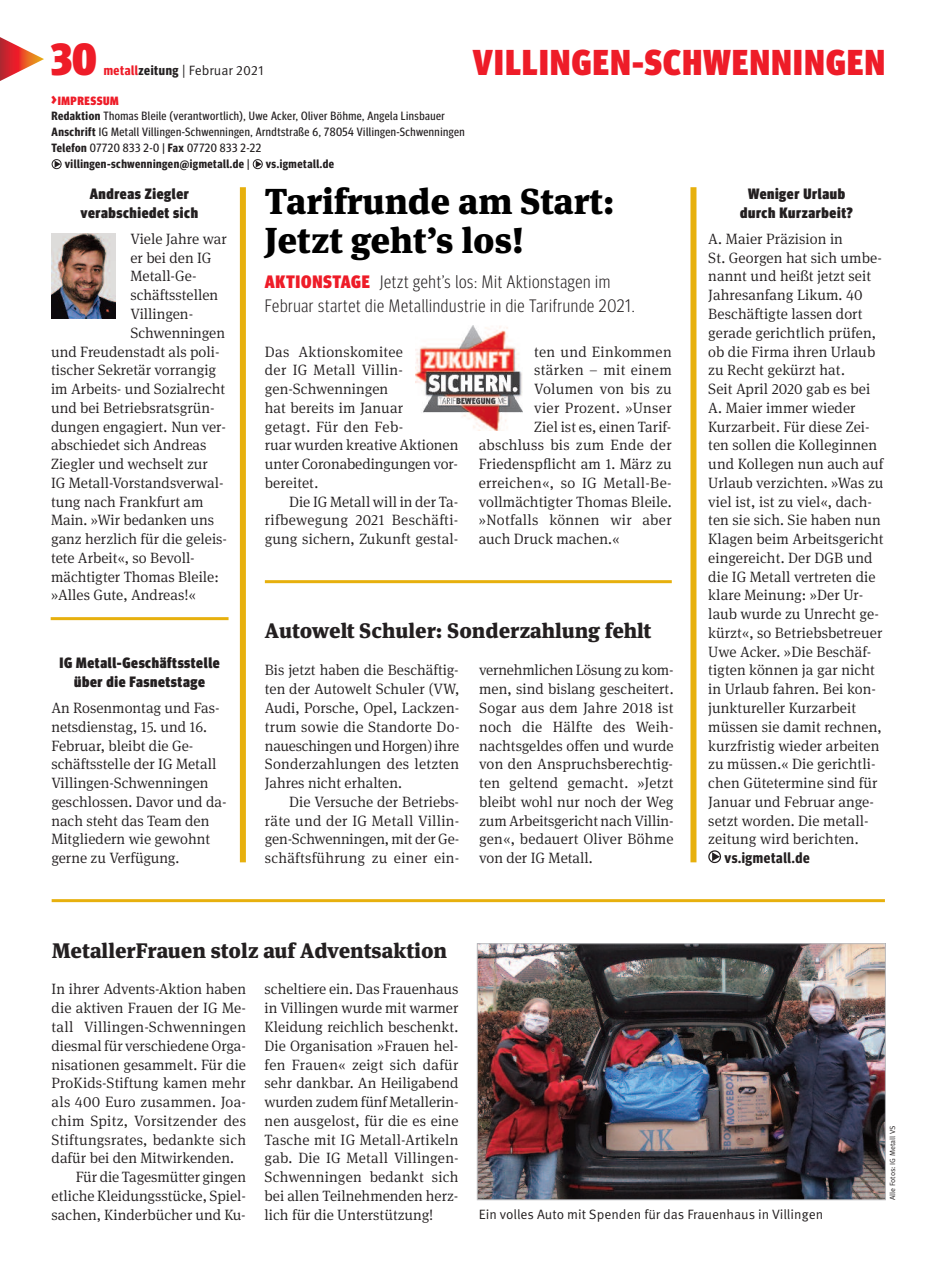
<style>
.page{position:relative;width:936px;height:1285px;background:#fff}
.page>*{position:absolute;margin:0;border:0;box-sizing:border-box;transform-origin:0 0}
.t1{font:900 condensed 45px "Meta Head IGM";color:#ee1c28}
.t2{font:900 36px/39px "Meta Serif IGM";color:#000}
.t3{font:900 condensed 36px "Meta Head IGM";letter-spacing:.04em;color:#ee1c28}
.t4{font:900 21px "Meta Serif IGM";color:#231f20}
.t5{font:300 condensed 18px/24px "Meta Head IGM";letter-spacing:.04em;color:#231f20}
.t6{font:300 15px/18.8px "Meta Serif IGM";color:#231f20;text-align:justify}
.t7{font:300 15px "Meta Serif IGM";letter-spacing:.02em;color:#231f20}
.t8{font:900 condensed 15px/18.8px "Meta Head IGM";letter-spacing:.04em;color:#231f20;text-align:center}
.t9{font:700 15px "Meta Headline Cond OT";letter-spacing:.04em;color:#231f20}
.t10{font:13.5px "Meta IGM";color:#231f20}
.t11{font:12px "Meta Headline Cond OT";letter-spacing:.04em;color:#231f20}
.t12{font:700 12px "Meta Headline Cond OT";letter-spacing:.04em;color:#231f20}
.t13{font:900 condensed 12px "Meta Head IGM";letter-spacing:.05em;color:#ee1c28}
.t14{font:7.5px "Meta IGM";letter-spacing:-.005em;color:#231f20}
.s1{font-family:"Meta Headline Cond OT";font-weight:700;color:#ee1c28}
.s2{font-family:"Meta Headline Cond OT";font-weight:700}
.s3{font-size:15px}
.s4{font-weight:700}
.s5{font-weight:400}
.s6{font-weight:900;color:#ee1c28}
</style>
<div class="page">
<svg style="left:0;top:37px;width:44px;height:44px"></svg>
<div style="left:240px;top:187px;width:6px;height:675px;background:#e7b00d"></div>
<div style="left:690px;top:187px;width:6px;height:675px;background:#e7b00d"></div>
<img style="left:479px;top:945px;width:404px;height:252px">
<div style="left:477px;top:943px;width:408px;height:256px;border:1px solid #bcbdc0"></div>
<svg style="left:52px;top:159px;width:10px;height:10px"></svg>
<svg style="left:253px;top:159px;width:10px;height:10px"></svg>
<svg style="left:708px;top:850px;width:13px;height:13px"></svg>
<img style="left:52px;top:234px;width:63px;height:84px">
<hr style="left:51px;top:617px;width:177px;height:3px;background:#e7b00d">
<img style="left:415px;top:326px;width:107px;height:104px">
<hr style="left:265px;top:580px;width:406px;height:3px;background:#e7b00d">
<hr style="left:52px;top:899px;width:832px;height:3px;background:#e7b00d">
<h1 class="t1" style="left:51px;top:23px;width:47px">30</h1>
<p class="t10" style="left:104px;top:60px;width:161px"><span class="s1">metall</span><span class="s2">zeitung</span> | Februar 2021</p>
<p class="t13" style="left:52px;top:91px;width:68px"><span class="s3">&gt;</span>IMPRESSUM</p>
<p class="t11" style="left:52px;top:112px;width:394px"><span class="s4">Redaktion</span> Thomas Bleile (verantwortlich), Uwe Acker, Oliver Böhme, Angela Linsbauer</p>
<p class="t11" style="left:52px;top:128px;width:414px"><span class="s4">Anschrift</span> IG Metall Villingen-Schwenningen, Arndtstraße 6, 78054 Villingen-Schwenningen</p>
<p class="t11" style="left:52px;top:143px;width:211px"><span class="s4">Telefon</span> 07720 833 2-0 | <span class="s4">Fax</span> 07720 833 2-22</p>
<p class="t12" style="left:65px;top:159px;width:186px">villingen-schwenningen@igmetall.de <span class="s5">|</span></p>
<p class="t12" style="left:266px;top:159px;width:70px">vs.igmetall.de</p>
<h2 class="t3" style="left:472px;top:34px;width:413px">VILLINGEN-SCHWENNINGEN</h2>
<p class="t8" style="left:81px;top:183px;width:119px">Andreas Ziegler verabschiedet sich</p>
<p class="t6" style="left:130px;top:228px;width:98px">Viele Jahre war</p>
<p class="t6" style="left:130px;top:247px;width:82px">er bei den IG</p>
<p class="t6" style="left:130px;top:266px;width:68px">Metall-Ge-</p>
<p class="t6" style="left:130px;top:285px;width:89px">schäftsstellen</p>
<p class="t6" style="left:130px;top:303px;width:64px">Villingen-</p>
<p class="t6" style="left:130px;top:322px;width:96px">Schwenningen</p>
<p class="t6" style="left:51px;top:341px;width:170px">und Freudenstadt als poli-</p>
<p class="t6" style="left:51px;top:360px;width:167px">tischer Sekretär vorrangig</p>
<p class="t6" style="left:51px;top:378px;width:176px">im Arbeits- und Sozialrecht</p>
<p class="t6" style="left:51px;top:397px;width:165px">und bei Betriebsratsgrün-</p>
<p class="t6" style="left:51px;top:416px;width:176px">dungen engagiert. Nun ver-</p>
<p class="t6" style="left:51px;top:435px;width:157px">abschiedet sich Andreas</p>
<p class="t6" style="left:51px;top:453px;width:158px">Ziegler und wechselt zur</p>
<p class="t6" style="left:51px;top:472px;width:174px">IG Metall-Vorstandsverwal-</p>
<p class="t6" style="left:51px;top:491px;width:154px">tung nach Frankfurt am</p>
<p class="t6" style="left:51px;top:510px;width:165px">Main. »Wir bedanken uns</p>
<p class="t6" style="left:51px;top:528px;width:177px">ganz herzlich für die geleis-</p>
<p class="t6" style="left:51px;top:547px;width:145px">tete Arbeit«, so Bevoll-</p>
<p class="t6" style="left:51px;top:566px;width:169px">mächtigter Thomas Bleile:</p>
<p class="t6" style="left:51px;top:585px;width:146px">»Alles Gute, Andreas!«</p>
<p class="t8" style="left:59px;top:652px;width:162px">IG Metall-Geschäftsstelle über die Fasnetstage</p>
<p class="t6" style="left:51px;top:697px;width:177px;text-align:left">An Rosenmontag und Fas&shy;netsdienstag, 15. und 16.<br>Februar, bleibt die Ge&shy;schäftsstelle der IG Metall<br>Villingen-Schwenningen geschlossen. Davor und da&shy;nach steht das Team den<br>Mitgliedern wie gewohnt gerne zu Verfügung.</p>
<h2 class="t2" style="left:265px;top:178px;width:351px">Tarifrunde am Start:<br>Jetzt geht’s los!</h2>
<p class="t5" style="left:265px;top:268px;width:371px"><span class="s6">AKTIONSTAGE</span> Jetzt geht’s los: Mit Aktionstagen im<br>Februar startet die Metallindustrie in die Tarifrunde 2021.</p>
<p class="t6" style="left:265px;top:341px;width:195px;text-align:left">Das Aktionskomitee<br>der IG Metall Villin&shy;gen-Schwenningen<br>hat bereits im Januar<br>getagt. Für den Feb-<br>ruar wurden kreative Aktionen unter Coronabedingungen vor&shy;bereitet.</p>
<p class="t6" style="left:265px;top:491px;width:195px;text-indent:24px">Die IG Metall will in der Ta&shy;rifbewegung 2021 Beschäfti&shy;gung sichern, Zukunft gestal-</p>
<p class="t7" style="left:534px;top:340px;width:139px">ten und Einkommen</p>
<p class="t7" style="left:534px;top:359px;width:139px">stärken – mit einem</p>
<p class="t7" style="left:534px;top:378px;width:139px">Volumen von bis zu</p>
<p class="t7" style="left:534px;top:397px;width:139px">vier Prozent. »Unser</p>
<p class="t6" style="left:534px;top:416px;width:139px">Ziel ist es, einen Tarif-</p>
<p class="t7" style="left:478px;top:434px;width:194px">abschluss bis zum Ende der</p>
<p class="t6" style="left:478px;top:453px;width:194px">Friedenspflicht am 1. März zu</p>
<p class="t7" style="left:478px;top:472px;width:194px">erreichen«, so IG Metall-Be-</p>
<p class="t6" style="left:478px;top:491px;width:194px">vollmächtigter Thomas Bleile.</p>
<p class="t7" style="left:478px;top:509px;width:194px">»Notfalls können wir aber</p>
<p class="t6" style="left:478px;top:528px;width:142px">auch Druck machen.«</p>
<h3 class="t4" style="left:265px;top:613px;width:388px">Autowelt Schuler: Sonderzahlung fehlt</h3>
<p class="t6" style="left:265px;top:660px;width:196px">Bis jetzt haben die Beschäftig&shy;ten der Autowelt Schuler (VW, Audi, Porsche, Opel, Lackzen&shy;trum sowie die Standorte Do&shy;naueschingen und Horgen) ihre Sonderzahlungen des letzten Jahres nicht erhalten.</p>
<p class="t6" style="left:265px;top:791px;width:196px;text-indent:24px">Die Versuche der Betriebs&shy;räte und der IG Metall Villin&shy;gen-Schwenningen, mit der Ge&shy;schäftsführung zu einer ein-</p>
<p class="t6" style="left:479px;top:660px;width:196px">vernehmlichen Lösung zu kom&shy;men, sind bislang gescheitert.<br>Sogar aus dem Jahre 2018 ist noch die Hälfte des Weih&shy;nachtsgeldes offen und wurde von den Anspruchsberechtig&shy;ten geltend gemacht. »Jetzt bleibt wohl nur noch der Weg zum Arbeitsgericht nach Villin&shy;gen«, bedauert Oliver Böhme von der IG Metall.</p>
<h3 class="t4" style="left:52px;top:932px;width:397px">MetallerFrauen stolz auf Adventsaktion</h3>
<p class="t8" style="left:740px;top:183px;width:114px">Weniger Urlaub durch Kurzarbeit?</p>
<p class="t6" style="left:708px;top:228px;width:177px;text-align:left">A. Maier Präzision in<br>St. Georgen hat sich umbe&shy;nannt und heißt jetzt seit<br>Jahresanfang Likum. 40<br>Beschäftigte lassen dort gerade gerichtlich prüfen, ob die Firma ihren Urlaub zu Recht gekürzt hat.<br>Seit April 2020 gab es bei<br>A. Maier immer wieder<br>Kurzarbeit. Für diese Zei&shy;ten sollen die Kolleginnen und Kollegen nun auch auf<br>Urlaub verzichten. »Was zu viel ist, ist zu viel«, dach&shy;ten sie sich. Sie haben nun<br>Klagen beim Arbeitsgericht eingereicht. Der DGB und die IG Metall vertreten die klare Meinung: »Der Ur&shy;laub wurde zu Unrecht ge&shy;kürzt«, so Betriebsbetreuer<br>Uwe Acker. »Die Beschäf&shy;tigten können ja gar nicht in Urlaub fahren. Bei kon&shy;junktureller Kurzarbeit müssen sie damit rechnen, kurzfristig wieder arbeiten zu müssen.« Die gerichtli&shy;chen Gütetermine sind für<br>Januar und Februar ange&shy;setzt worden. Die metall&shy;zeitung wird berichten.</p>
<p class="t9" style="left:724px;top:852px;width:87px">vs.igmetall.de</p>
<p class="t6" style="left:52px;top:978px;width:196px">In ihrer Advents-Aktion haben</p>
<p class="t6" style="left:52px;top:997px;width:196px">die aktiven Frauen der IG Me-</p>
<p class="t6" style="left:52px;top:1016px;width:196px">tall Villingen-Schwenningen</p>
<p class="t6" style="left:52px;top:1035px;width:196px">diesmal für verschiedene Orga-</p>
<p class="t6" style="left:52px;top:1053px;width:196px">nisationen gesammelt. Für die</p>
<p class="t6" style="left:52px;top:1072px;width:196px">ProKids-Stiftung kamen mehr</p>
<p class="t6" style="left:52px;top:1091px;width:196px">als 400 Euro zusammen. Joa-</p>
<p class="t6" style="left:52px;top:1110px;width:196px">chim Spitz, Vorsitzender des</p>
<p class="t6" style="left:52px;top:1128px;width:196px">Stiftungsrates, bedankte sich</p>
<p class="t6" style="left:52px;top:1147px;width:184px">dafür bei den Mitwirkenden.</p>
<p class="t6" style="left:76px;top:1166px;width:172px">Für die Tagesmütter gingen</p>
<p class="t6" style="left:52px;top:1185px;width:196px">etliche Kleidungsstücke, Spiel-</p>
<p class="t6" style="left:52px;top:1203px;width:196px">sachen, Kinderbücher und Ku-</p>
<p class="t6" style="left:264px;top:978px;width:196px">scheltiere ein. Das Frauenhaus in Villingen wurde mit warmer Kleidung reichlich beschenkt.<br>Die Organisation »Frauen hel&shy;fen Frauen« zeigt sich dafür sehr dankbar. An Heiligabend wurden zudem fünf Metallerin&shy;nen ausgelost, für die es eine Tasche mit IG Metall-Artikeln gab. Die IG Metall Villingen-Schwenningen bedankt sich bei allen Teilnehmenden herz&shy;lich für die Unterstützung!</p>
<p class="t10" style="left:478px;top:1203px;width:346px">Ein volles Auto mit Spenden für das Frauenhaus in Villingen</p>
<p class="t14" style="left:886px;top:1199px;width:76px;rotate:-90deg">Alle Fotos: IG Metall VS</p>
</div>
